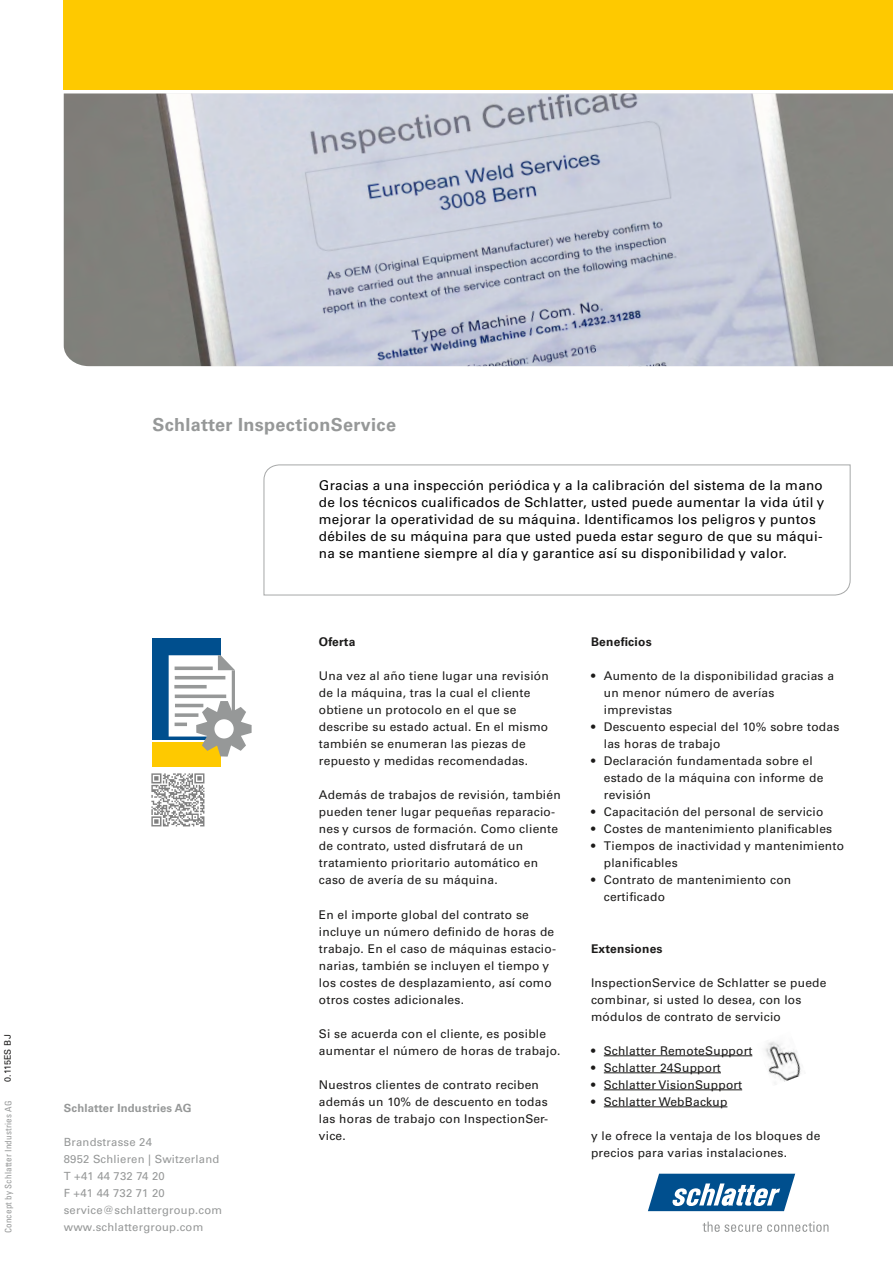
<style>
.page{position:relative;width:893px;height:1263px;background:#fff}
.page>*{position:absolute;margin:0;border:0;box-sizing:border-box;transform-origin:0 0}
.t1{font:700 18px "Univers LTCYR 65";letter-spacing:.02em;color:#969898}
.t2{font:13.5px/17px "Univers LTCYR 55 Roman";letter-spacing:.02em;color:#000}
.t3{font:12px/17px "Univers LTCYR 55 Roman";letter-spacing:.02em;color:#1c1b1a}
.t4{font:700 12px "Univers LTCYR 65";letter-spacing:.02em;color:#1c1b1a}
.t5{font:11.25px/17px "Univers LTCYR 55 Roman";letter-spacing:.02em;color:#969898}
.t6{font:700 11.25px "Univers LTCYR 65";letter-spacing:.02em;color:#969898}
.t7{font:condensed 9px "Univers LTCYR 57";letter-spacing:.02em;color:#969898}
.t8{font:9px "Univers LTCYR 55 Roman";letter-spacing:.02em;color:#1c1b1a}
</style>
<div class="page">
<div style="left:64px;top:0;width:829px;height:89px;background:#fec900"></div>
<img style="left:64px;top:94px;width:829px;height:272px">
<svg style="left:648px;top:1174px;width:147px;height:37px"></svg>
<svg style="left:703px;top:1221px;width:125px;height:11px"></svg>
<svg style="left:263px;top:464px;width:588px;height:132px"></svg>
<hr style="left:604px;top:1055px;width:148px;height:1px;background:#1c1b1a">
<hr style="left:604px;top:1072px;width:117px;height:1px;background:#1c1b1a">
<hr style="left:604px;top:1089px;width:138px;height:1px;background:#1c1b1a">
<hr style="left:604px;top:1106px;width:123px;height:1px;background:#1c1b1a">
<div style="left:152px;top:638px;width:69px;height:102px;background:#004f8e"></div>
<div style="left:152px;top:742px;width:69px;height:24px;background:#fec900"></div>
<svg style="left:169px;top:655px;width:83px;height:102px"></svg>
<div style="left:214px;top:718px;width:20px;height:21px;background:#fff;border-radius:50%"></div>
<div style="left:213px;top:718px;width:22px;height:22px;border:2px solid #969898;border-radius:50%"></div>
<img style="left:765px;top:1041px;width:36px;height:44px">
<img style="left:151px;top:773px;width:54px;height:54px">
<p class="t8" style="left:1px;top:1082px;width:49px;rotate:-90deg">0.115ES BJ</p>
<p class="t7" style="left:3px;top:1233px;width:134px;rotate:-90deg">Concept by Schlatter Industries AG</p>
<h1 class="t1" style="left:152px;top:412px;width:245px">Schlatter InspectionService</h1>
<p class="t6" style="left:64px;top:1100px;width:129px">Schlatter Industries AG</p>
<p class="t5" style="left:64px;top:1133px;width:160px">Brandstrasse 24<br>8952 Schlieren | Switzerland<br>T +41 44 732 74 20<br>F +41 44 732 71 20 service@schlattergroup.com www.schlattergroup.com</p>
<p class="t2" style="left:319px;top:476px;width:507px">Gracias a una inspección periódica y a la calibración del sistema de la mano de los técnicos cualificados de Schlatter, usted puede aumentar la vida útil y mejorar la operatividad de su máquina. Identificamos los peligros y puntos débiles de su máquina para que usted pueda estar seguro de que su máqui&shy;na se mantiene siempre al día y garantice así su disponibilidad y valor.</p>
<p class="t4" style="left:319px;top:634px;width:38px">Oferta</p>
<p class="t3" style="left:319px;top:667px;width:231px">Una vez al año tiene lugar una revisión de la máquina, tras la cual el cliente obtiene un protocolo en el que se describe su estado actual. En el mismo también se enumeran las piezas de repuesto y medidas recomendadas.</p>
<p class="t3" style="left:319px;top:786px;width:243px">Además de trabajos de revisión, también pueden tener lugar pequeñas reparacio&shy;nes y cursos de formación. Como cliente de contrato, usted disfrutará de un tratamiento prioritario automático en caso de avería de su máquina.</p>
<p class="t3" style="left:319px;top:905px;width:239px">En el importe global del contrato se incluye un número definido de horas de trabajo. En el caso de máquinas estacio&shy;narias, también se incluyen el tiempo y los costes de desplazamiento, así como otros costes adicionales.</p>
<p class="t3" style="left:319px;top:1024px;width:243px">Si se acuerda con el cliente, es posible aumentar el número de horas de trabajo.</p>
<p class="t3" style="left:319px;top:1075px;width:231px">Nuestros clientes de contrato reciben además un 10% de descuento en todas las horas de trabajo con InspectionSer&shy;vice.</p>
<p class="t4" style="left:591px;top:634px;width:62px">Beneficios</p>
<p class="t3" style="left:604px;top:667px;width:232px;text-indent:-13px">• Aumento de la disponibilidad gracias a un menor número de averías imprevistas</p>
<p class="t3" style="left:604px;top:718px;width:237px;text-indent:-13px">• Descuento especial del 10% sobre todas las horas de trabajo</p>
<p class="t3" style="left:604px;top:752px;width:221px;text-indent:-13px">• Declaración fundamentada sobre el estado de la máquina con informe de revisión</p>
<p class="t3" style="left:591px;top:803px;width:234px">• Capacitación del personal de servicio</p>
<p class="t3" style="left:591px;top:820px;width:243px">• Costes de mantenimiento planificables</p>
<p class="t3" style="left:604px;top:837px;width:242px;text-indent:-13px">• Tiempos de inactividad y mantenimiento planificables</p>
<p class="t3" style="left:604px;top:871px;width:189px;text-indent:-13px">• Contrato de mantenimiento con certificado</p>
<p class="t4" style="left:591px;top:940px;width:73px">Extensiones</p>
<p class="t3" style="left:591px;top:973px;width:237px">InspectionService de Schlatter se puede combinar, si usted lo desea, con los módulos de contrato de servicio</p>
<p class="t3" style="left:591px;top:1041px;width:163px">• Schlatter RemoteSupport</p>
<p class="t3" style="left:591px;top:1058px;width:131px">• Schlatter 24Support</p>
<p class="t3" style="left:591px;top:1075px;width:153px">• Schlatter VisionSupport</p>
<p class="t3" style="left:591px;top:1092px;width:138px">• Schlatter WebBackup</p>
<p class="t3" style="left:591px;top:1126px;width:231px">y le ofrece la ventaja de los bloques de precios para varias instalaciones.</p>
</div>
